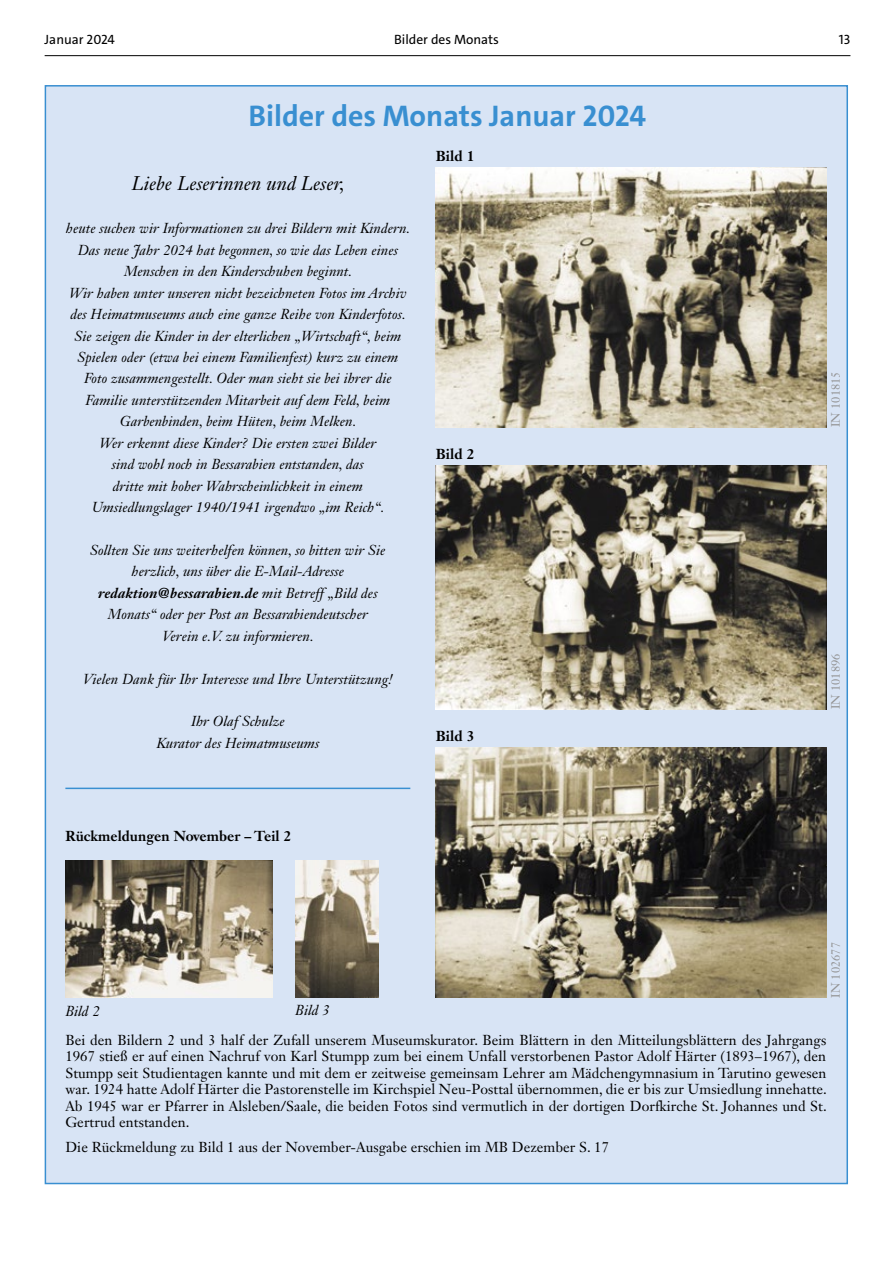
<style>
.page{position:relative;width:893px;height:1263px;background:#fff}
.page>*{position:absolute;margin:0;border:0;box-sizing:border-box;transform-origin:0 0}
.t1{font:700 30px "The Sans";color:#398fd1}
.t2{font:italic 19.5px "Janson Text LT Std";letter-spacing:.005em;color:#000}
.t3{font:italic 14.25px/21.5px "Janson Text LT Std";letter-spacing:.005em;color:#000;text-align:center}
.t4{font:14.25px/16.5px "Janson Text LT Std";letter-spacing:.005em;color:#000;text-align:justify}
.t5{font:700 14.25px "Janson Text LT Std";letter-spacing:.005em;color:#000}
.t6{font:13.5px "The Sans";color:#000}
.t7{font:12px "Janson Text LT Std";letter-spacing:.005em;color:#939393}
.s1{font-weight:700}
</style>
<div class="page">
<hr style="left:45px;top:55px;width:805px;height:1px;background:#000">
<div style="left:45px;top:85px;width:803px;height:1099px;background:#d8e4f5;border:2px solid #398fd1"></div>
<img style="left:436px;top:167px;width:390px;height:260px">
<img style="left:436px;top:465px;width:390px;height:244px">
<img style="left:436px;top:748px;width:390px;height:250px">
<img style="left:295px;top:860px;width:83px;height:138px">
<img style="left:65px;top:860px;width:208px;height:138px">
<hr style="left:65px;top:788px;width:345px;height:1px;background:#398fd1">
<p class="t6" style="left:45px;top:31px;width:72px">Januar 2024</p>
<p class="t6" style="left:394px;top:31px;width:106px">Bilder des Monats</p>
<p class="t6" style="left:839px;top:31px;width:13px">13</p>
<h1 class="t1" style="left:248px;top:96px;width:399px">Bilder des Monats Januar 2024</h1>
<h2 class="t2" style="left:132px;top:172px;width:215px">Liebe Leserinnen und Leser,</h2>
<p class="t3" style="left:66px;top:218px;width:346px">heute suchen wir Informationen zu drei Bildern mit Kindern.<br>Das neue Jahr 2024 hat begonnen, so wie das Leben eines Menschen in den Kinderschuhen beginnt.<br>Wir haben unter unseren nicht bezeichneten Fotos im Archiv des Heimatmuseums auch eine ganze Reihe von Kinderfotos.<br>Sie zeigen die Kinder in der elterlichen „Wirtschaft“, beim Spielen oder (etwa bei einem Familienfest) kurz zu einem Foto zusammengestellt. Oder man sieht sie bei ihrer die Familie unterstützenden Mitarbeit auf dem Feld, beim Garbenbinden, beim Hüten, beim Melken.<br>Wer erkennt diese Kinder? Die ersten zwei Bilder<br>sind wohl noch in Bessarabien entstanden, das<br>dritte mit hoher Wahrscheinlichkeit in einem Umsiedlungslager 1940/1941 irgendwo „im Reich“.</p>
<p class="t3" style="left:90px;top:539px;width:297px">Sollten Sie uns weiterhelfen können, so bitten wir Sie herzlich, uns über die E-Mail-Adresse <span class="s1">redaktion@bessarabien.de</span> mit Betreff „Bild des Monats“ oder per Post an Bessarabiendeutscher Verein e.V. zu informieren.</p>
<p class="t3" style="left:83px;top:668px;width:311px">Vielen Dank für Ihr Interesse und Ihre Unterstützung!</p>
<p class="t3" style="left:156px;top:711px;width:164px">Ihr Olaf Schulze<br>Kurator des Heimatmuseums</p>
<p class="t5" style="left:436px;top:147px;width:40px">Bild 1</p>
<p class="t5" style="left:436px;top:445px;width:40px">Bild 2</p>
<p class="t5" style="left:436px;top:727px;width:40px">Bild 3</p>
<p class="t5" style="left:65px;top:826px;width:227px">Rückmeldungen November – Teil 2</p>
<p class="t7" style="left:828px;top:427px;width:57px;rotate:-90deg">IN 101815</p>
<p class="t7" style="left:828px;top:709px;width:57px;rotate:-90deg">IN 101896</p>
<p class="t7" style="left:828px;top:998px;width:57px;rotate:-90deg">IN 102677</p>
<p class="t3" style="left:65px;top:1000px;width:36px">Bild 2</p>
<p class="t3" style="left:295px;top:999px;width:36px">Bild 3</p>
<p class="t4" style="left:65px;top:1032px;width:763px">Bei den Bildern 2 und 3 half der Zufall unserem Museumskurator. Beim Blättern in den Mitteilungsblättern des Jahrgangs 1967 stieß er auf einen Nachruf von Karl Stumpp zum bei einem Unfall verstorbenen Pastor Adolf Härter (1893–1967), den Stumpp seit Studientagen kannte und mit dem er zeitweise gemeinsam Lehrer am Mädchengymnasium in Tarutino gewesen war. 1924 hatte Adolf Härter die Pastorenstelle im Kirchspiel Neu-Posttal übernommen, die er bis zur Umsiedlung innehatte.<br>Ab 1945 war er Pfarrer in Alsleben/Saale, die beiden Fotos sind vermutlich in der dortigen Dorfkirche St. Johannes und St.<br>Gertrud entstanden.</p>
<p class="t4" style="left:65px;top:1139px;width:545px">Die Rückmeldung zu Bild 1 aus der November-Ausgabe erschien im MB Dezember S. 17</p>
</div>
